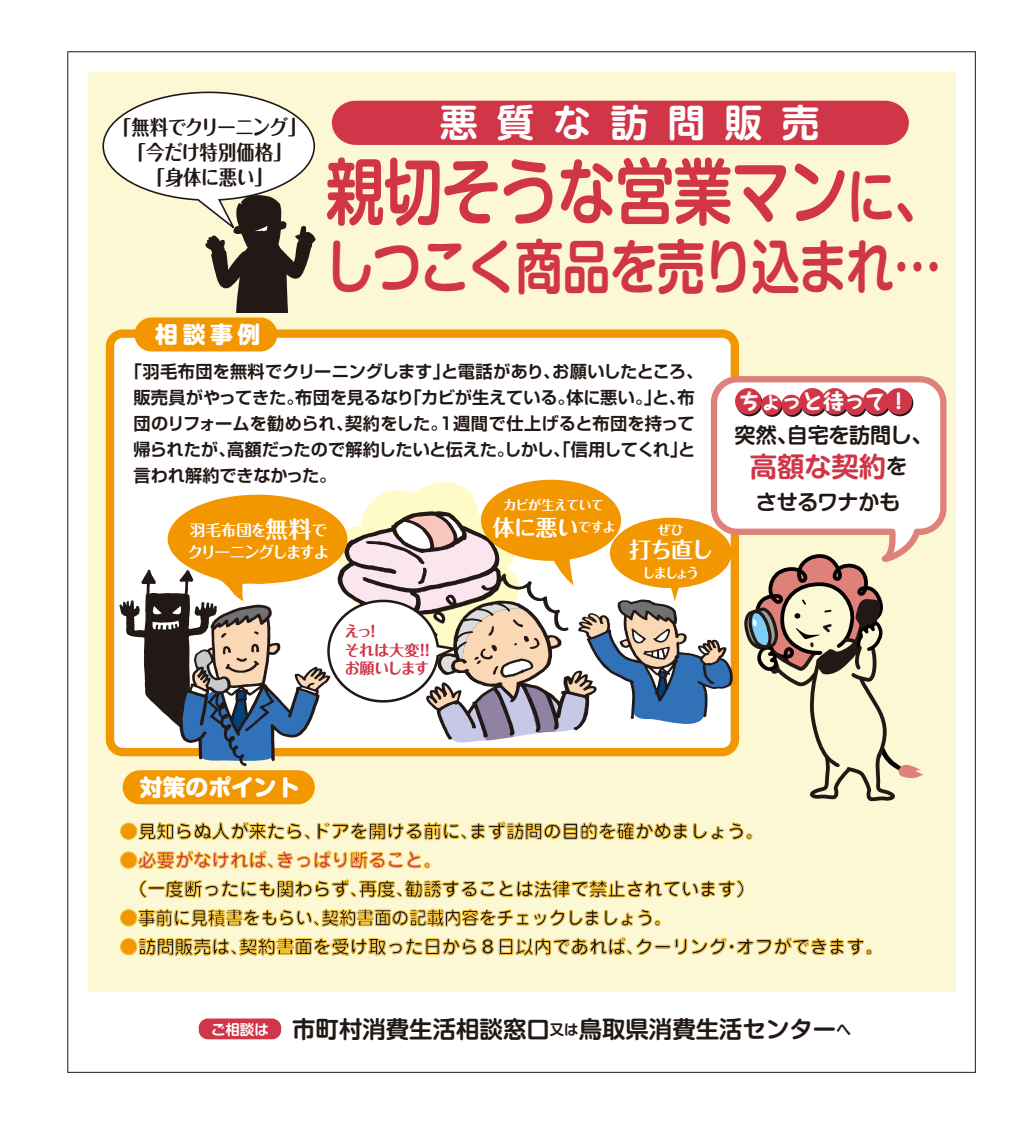
<style>
.page{position:relative;width:1021px;height:1134px;background:#fff}
.page>*{position:absolute;margin:0;border:0;box-sizing:border-box;transform-origin:0 0}
.t1{font:700 72px "Shin M Go Pro De";letter-spacing:-.02em;color:#d03548;scale:.82 1}
.t2{font:700 58.8px "Shin M Go Pro De";letter-spacing:-.02em;color:#d03548;scale:.82 1}
.t3{font:700 37.96px "Shin M Go Pro De";letter-spacing:.5em;color:#fff}
.t4{font:700 27.44px "Shin M Go Pro De";color:#d03548}
.t5{font:700 23.4px "Shin M Go Pro De";color:#221815}
.t6{font:800 22.8px "Shin M Go Pro";color:#fff}
.t7{font:700 22.2px "Maru Fo Pro";letter-spacing:-.05em;color:#fff}
.t8{font:700 21.12px "Shin M Go Pro De";letter-spacing:-.02em;color:#221815}
.t9{font:800 20.96px "Taka Hand Std";color:#fff}
.t10{font:700 20.4px/24.7px "Maru Fo Pro";letter-spacing:-.03em;color:#221815;text-align:center;scale:.9 1}
.t11{font:700 18.4px/28.8px "Jun 501 Pro";color:#221815}
.t12{font:700 18.4px "Jun 501 Pro";color:#221815;scale:.95 1}
.t13{font:700 17.2px/26px "Shin Go Pro De";letter-spacing:-.005em;color:#221815}
.t14{font:700 15.48px/22.5px "Maru Fo Pro";letter-spacing:-.075em;color:#fff}
.t15{font:700 15.28px/18.6px "Maru Fo Pro";letter-spacing:-.04em;color:#d03548}
.t16{font:700 13.28px "Maru Fo Pro";letter-spacing:-.08em;color:#fff}
.s1{font-size:58.8px}
.s2{font-size:23.2px}
.s3{font-size:21.12px;color:#221815}
.s4{color:#f39700}
.s5{color:#d03548}
.s6{font-size:14.4px;color:#fff}
.s7{font-size:14.4px}
</style>
<div class="page">
<div style="left:88px;top:73px;width:868px;height:919px;background:#fcf8d3"></div>
<div style="left:110px;top:334px;width:625px;height:418px;background:#fff;border-radius:13px"></div>
<div style="left:106px;top:329px;width:633px;height:427px;border:8px solid #f39700;border-radius:13px"></div>
<div style="left:120px;top:938px;width:17px;height:17px;border:1px solid #f1c13a;border-radius:50%"></div>
<svg style="left:138px;top:937px;width:734px;height:18px"></svg>
<svg style="left:725px;top:373px;width:222px;height:149px"></svg>
<svg style="left:102px;top:91px;width:214px;height:222px"></svg>
<div style="left:332px;top:101px;width:576px;height:44px;background:#d03548"></div>
<div style="left:134px;top:317px;width:143px;height:34px;background:#f39700;border-radius:17px"></div>
<div style="left:199px;top:1018px;width:82px;height:21px;background:#d03548;border-radius:9px"></div>
<svg style="left:119px;top:379px;width:824px;height:548px"></svg>
<p class="t10" style="left:113px;top:113px;width:216px">「無料でクリーニング」「今だけ特別価格」<br>「身体に悪い」</p>
<h3 class="t6" style="left:155px;top:316px;width:106px">相談事例</h3>
<h3 class="t3" style="left:439px;top:92px;width:381px">悪質な訪問販売</h3>
<h1 class="t1" style="left:326px;top:133px;width:754px">親切そうな営業マン<span class="s1">に、</span></h1>
<h2 class="t2" style="left:326px;top:219px;width:753px">しつこく商品を売り込まれ…</h2>
<p class="t13" style="left:133px;top:357px;width:571px;text-indent:-9px">「羽毛布団を無料でクリーニングします」と電話があり、お願いしたところ、販売員がやってきた。布団を見るなり「カビが生えている。体に悪い。」と、布団のリフォームを勧められ、契約をした。1週間で仕上げると布団を持って帰られたが、高額だったので解約したいと伝えた。しかし、「信用してくれ」と言われ解約できなかった。</p>
<p class="t16" style="left:503px;top:495px;width:102px">カビが生えていて</p>
<p class="t7" style="left:492px;top:509px;width:125px">体に悪い<sup>ですよ</sup></p>
<p class="t14" style="left:187px;top:517px;width:143px">羽毛布団を<span class="s2">無料</span>でクリーニングしますよ</p>
<p class="t16" style="left:657px;top:520px;width:28px">ぜひ</p>
<p class="t7" style="left:629px;top:532px;width:86px">打ち直し</p>
<p class="t16" style="left:642px;top:562px;width:58px">しましょう</p>
<p class="t15" style="left:344px;top:620px;width:87px">えっ!<br>それは大変!!お願いします</p>
<p class="t9" style="left:739px;top:387px;width:171px">ちょっと待って！</p>
<p class="t8" style="left:734px;top:418px;width:199px">突然、自宅を訪問し、</p>
<h3 class="t4" style="left:749px;top:444px;width:159px">高額な契約<span class="s3">を</span></h3>
<p class="t8" style="left:755px;top:485px;width:146px">させるワナかも</p>
<h3 class="t6" style="left:140px;top:769px;width:161px">対策のポイント</h3>
<p class="t11" style="left:120px;top:815px;width:646px"><span class="s4">●</span>見知らぬ人が来たら、ドアを開ける前に、まず訪問の目的を確かめましょう。</p>
<p class="t11" style="left:120px;top:844px;width:636px"><span class="s4">●</span><span class="s5">必要がなければ、きっぱり断ること。<br></span>　（一度断ったにも関わらず、再度、勧誘することは法律で禁止されています）</p>
<p class="t12" style="left:120px;top:903px;width:582px"><span class="s4">●</span>事前に見積書をもらい、契約書面の記載内容をチェックしましょう。</p>
<p class="t11" style="left:120px;top:930px;width:765px"><span class="s4">●</span>訪問販売は、契約書面を受け取った日から８日以内であれば、クーリング・オフができます。</p>
<h3 class="t5" style="left:211px;top:1010px;width:641px"><span class="s6">ご相談は</span> 市町村消費生活相談窓口<span class="s7">又は</span>鳥取県消費生活センター<span class="s7">へ</span></h3>
</div>
